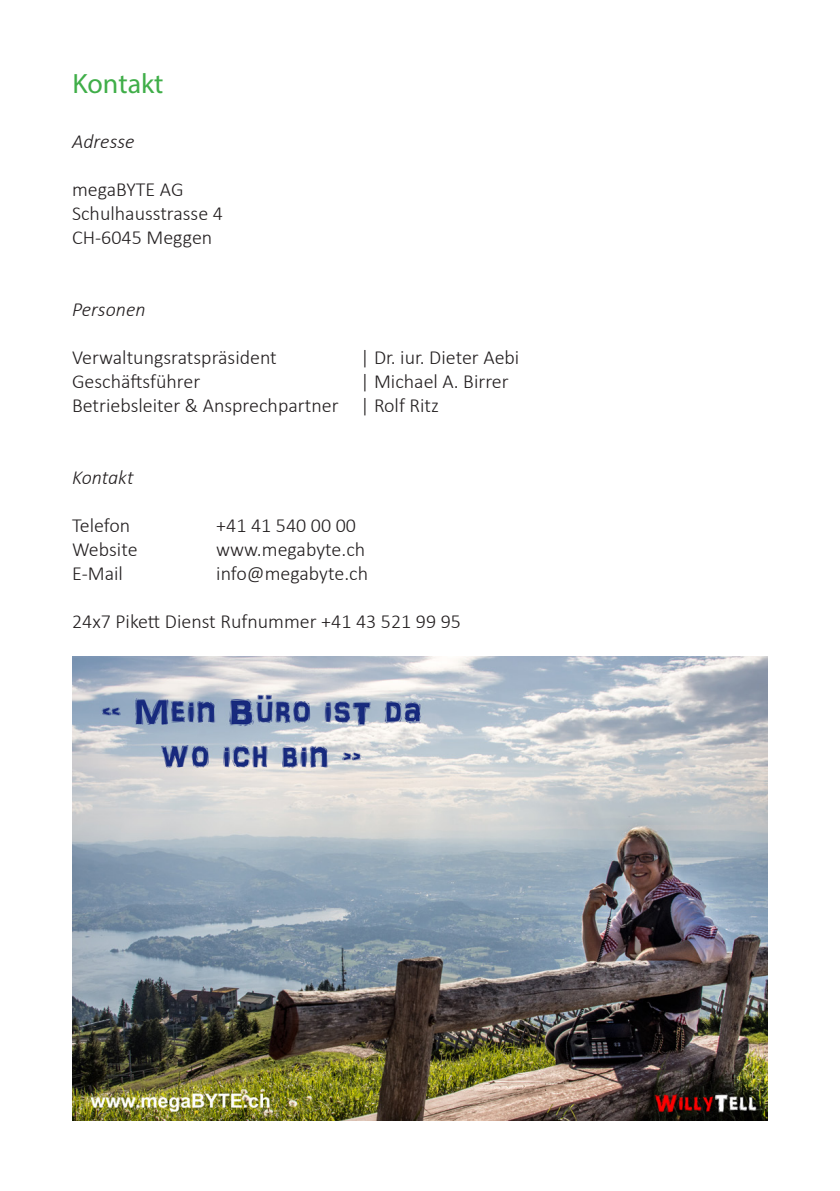
<style>
.page{position:relative;width:840px;height:1191px;background:#fff}
.page>*{position:absolute;margin:0;border:0;box-sizing:border-box;transform-origin:0 0}
.t1{font:28px "Myriad Pro";color:#40ae49}
.t2{font:300 20px "Calibri";color:#231f20}
.t3{font:italic 300 20px "Calibri";color:#231f20}
</style>
<div class="page">
<img style="left:72px;top:656px;width:695px;height:464px">
<p class="t1" style="left:72px;top:66px;width:93px">Kontakt</p>
<p class="t3" style="left:72px;top:129px;width:64px">Adresse</p>
<p class="t2" style="left:72px;top:177px;width:113px">megaBYTE AG</p>
<p class="t2" style="left:72px;top:201px;width:152px">Schulhausstrasse 4</p>
<p class="t2" style="left:72px;top:225px;width:142px">CH-6045 Meggen</p>
<p class="t3" style="left:72px;top:297px;width:75px">Personen</p>
<p class="t2" style="left:72px;top:345px;width:206px">Verwaltungsratspräsident</p>
<p class="t2" style="left:360px;top:345px;width:160px">| Dr. iur. Dieter Aebi</p>
<p class="t2" style="left:72px;top:369px;width:130px">Geschäftsführer</p>
<p class="t2" style="left:360px;top:369px;width:150px">| Michael A. Birrer</p>
<p class="t2" style="left:72px;top:393px;width:368px">Betriebsleiter &amp; Ansprechpartner | Rolf Ritz</p>
<p class="t3" style="left:72px;top:465px;width:63px">Kontakt</p>
<p class="t2" style="left:72px;top:513px;width:60px">Telefon</p>
<p class="t2" style="left:216px;top:513px;width:141px">+41 41 540 00 00</p>
<p class="t2" style="left:72px;top:537px;width:67px">Website</p>
<p class="t2" style="left:216px;top:537px;width:150px">www.megabyte.ch</p>
<p class="t2" style="left:72px;top:561px;width:52px">E-Mail</p>
<p class="t2" style="left:216px;top:561px;width:153px">info@megabyte.ch</p>
<p class="t2" style="left:72px;top:609px;width:390px">24x7 Pikett Dienst Rufnummer +41 43 521 99 95</p>
</div>
